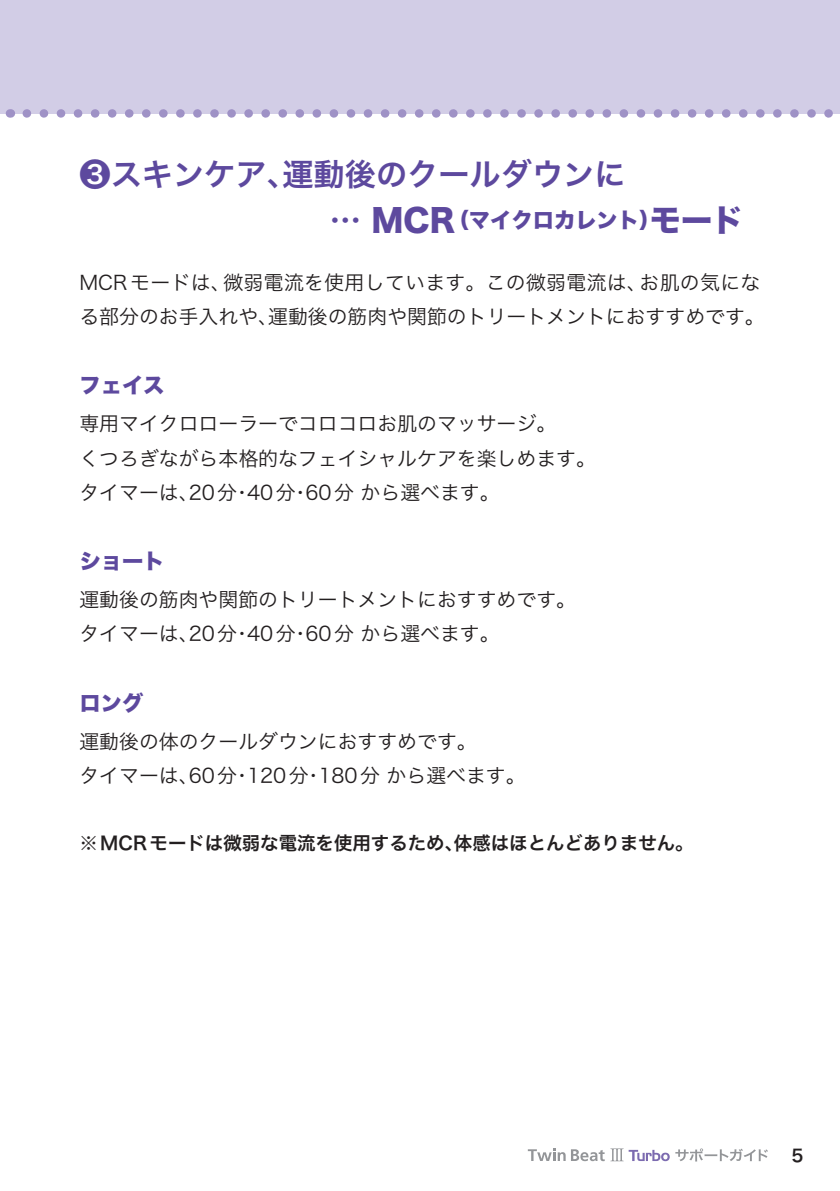
<style>
.page{position:relative;width:840px;height:1191px;background:#fff}
.page>*{position:absolute;margin:0;border:0;box-sizing:border-box;transform-origin:0 0}
.t1{font:31.2px "Hira Kaku Pro W6";color:#5d499e}
.t2{font:21.2px "Hira Kaku Std W8";color:#5d499e}
.t3{font:19.8px/34px "Hira Kaku Pro W3";color:#231f20}
.t4{font:18.4px "Hira Kaku Pro W6";color:#231f20}
.t5{font:17px "Hira Kaku Pro W6";color:#231f20}
.s1{font-family:"Hira Kaku Pro W6";font-size:31.2px}
.s2{font-size:31.2px}
</style>
<div class="page">
<div style="left:0;top:0;width:839px;height:113px;background:#d2cde6"></div>
<svg style="left:527px;top:1148px;width:77px;height:13px"></svg>
<svg style="left:610px;top:1148px;width:59px;height:13px"></svg>
<svg style="left:27px;top:109px;width:813px;height:9px"></svg>
<svg style="left:675px;top:1148px;width:92px;height:13px"></svg>
<h1 class="t1" style="left:79px;top:146px;width:547px">❸スキンケア、運動後のクールダウンに</h1>
<p class="t2" style="left:330px;top:208px;width:415px"><span class="s1">…</span> <span class="s2">MCR</span>（マイクロカレント）<span class="s2">モード</span></p>
<p class="t3" style="left:79px;top:264px;width:686px">MCRモードは、微弱電流を使用しています。この微弱電流は、お肌の気になる部分のお手入れや、運動後の筋肉や関節のトリートメントにおすすめです。</p>
<p class="t2" style="left:79px;top:373px;width:87px">フェイス</p>
<p class="t3" style="left:79px;top:405px;width:517px">専用マイクロローラーでコロコロお肌のマッサージ。<br>くつろぎながら本格的なフェイシャルケアを楽しめます。タイマーは、20分・40分・60分 から選べます。</p>
<p class="t2" style="left:79px;top:549px;width:87px">ショート</p>
<p class="t3" style="left:79px;top:581px;width:498px">運動後の筋肉や関節のトリートメントにおすすめです。タイマーは、20分・40分・60分 から選べます。</p>
<p class="t2" style="left:79px;top:691px;width:65px">ロング</p>
<p class="t3" style="left:79px;top:723px;width:447px">運動後の体のクールダウンにおすすめです。<br>タイマーは、60分・120分・180分 から選べます。</p>
<p class="t4" style="left:79px;top:826px;width:615px">※MCRモードは微弱な電流を使用するため、体感はほとんどありません。</p>
<p class="t5" style="left:790px;top:1139px;width:14px">5</p>
</div>
